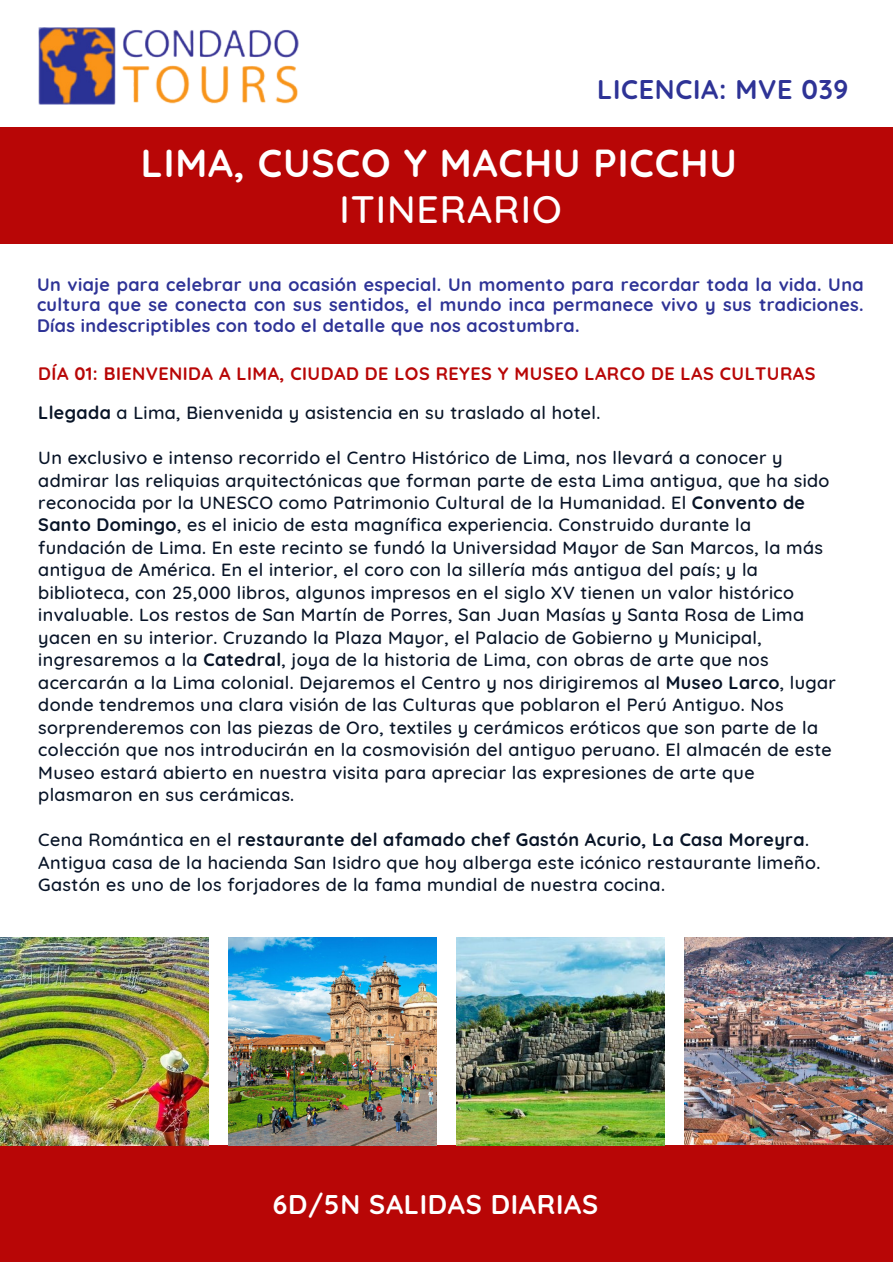
<style>
.page{position:relative;width:893px;height:1264px;background:#fff}
.page>*{position:absolute;margin:0;border:0;box-sizing:border-box;transform-origin:0 0}
.t1{font:700 39px "Quicksand";letter-spacing:.025em;color:#fff}
.t2{font:500 39px "Quicksand";letter-spacing:.025em;color:#fff}
.t3{font:700 27px "Quicksand";letter-spacing:.025em;color:#fff}
.t4{font:700 27px "Quicksand";letter-spacing:.025em;color:#2e3396}
.t5{font:500 18px/22.5px "Quicksand";letter-spacing:.02em;color:#081427}
.t6{font:700 18px/20.2px "Quicksand";letter-spacing:.02em;color:#2e3396;text-align:justify}
.t7{font:700 18px "Quicksand";letter-spacing:.025em;color:#b80606}
.s1{font-weight:700}
</style>
<div class="page">
<img style="left:38px;top:27px;width:261px;height:78px">
<div style="left:0;top:127px;width:892px;height:117px;background:#b80606"></div>
<img style="left:684px;top:937px;width:208px;height:208px">
<div style="left:0;top:1145px;width:892px;height:116px;background:#b80606"></div>
<img style="left:228px;top:937px;width:208px;height:208px">
<img style="left:0;top:937px;width:208px;height:208px">
<img style="left:456px;top:937px;width:208px;height:208px">
<p class="t4" style="left:597px;top:72px;width:252px">LICENCIA: MVE 039</p>
<p class="t1" style="left:141px;top:138px;width:597px">LIMA, CUSCO Y MACHU PICCHU</p>
<p class="t2" style="left:339px;top:184px;width:224px">ITINERARIO</p>
<p class="t6" style="left:37px;top:274px;width:828px">Un viaje para celebrar una ocasión especial. Un momento para recordar toda la vida. Una cultura que se conecta con sus sentidos, el mundo inca permanece vivo y sus tradiciones.<br>Días indescriptibles con todo el detalle que nos acostumbra.</p>
<p class="t7" style="left:38px;top:362px;width:778px">DÍA 01: BIENVENIDA A LIMA, CIUDAD DE LOS REYES Y MUSEO LARCO DE LAS CULTURAS</p>
<p class="t5" style="left:38px;top:401px;width:563px"><span class="s1">Llegada</span> a Lima, Bienvenida y asistencia en su traslado al hotel.</p>
<p class="t5" style="left:38px;top:446px;width:799px">Un exclusivo e intenso recorrido el Centro Histórico de Lima, nos llevará a conocer y admirar las reliquias arquitectónicas que forman parte de esta Lima antigua, que ha sido reconocida por la UNESCO como Patrimonio Cultural de la Humanidad. El <span class="s1">Convento de Santo Domingo</span>, es el inicio de esta magnífica experiencia. Construido durante la fundación de Lima. En este recinto se fundó la Universidad Mayor de San Marcos, la más antigua de América. En el interior, el coro con la sillería más antigua del país; y la biblioteca, con 25,000 libros, algunos impresos en el siglo XV tienen un valor histórico invaluable. Los restos de San Martín de Porres, San Juan Masías y Santa Rosa de Lima yacen en su interior. Cruzando la Plaza Mayor, el Palacio de Gobierno y Municipal, ingresaremos a la <span class="s1">Catedral</span>, joya de la historia de Lima, con obras de arte que nos acercarán a la Lima colonial. Dejaremos el Centro y nos dirigiremos al <span class="s1">Museo Larco</span>, lugar donde tendremos una clara visión de las Culturas que poblaron el Perú Antiguo. Nos sorprenderemos con las piezas de Oro, textiles y cerámicos eróticos que son parte de la colección que nos introducirán en la cosmovisión del antiguo peruano. El almacén de este Museo estará abierto en nuestra visita para apreciar las expresiones de arte que plasmaron en sus cerámicas.</p>
<p class="t5" style="left:38px;top:828px;width:783px">Cena Romántica en el <span class="s1">restaurante del afamado chef Gastón Acurio, La Casa Moreyra</span>.<br>Antigua casa de la hacienda San Isidro que hoy alberga este icónico restaurante limeño.<br>Gastón es uno de los forjadores de la fama mundial de nuestra cocina.</p>
<p class="t3" style="left:273px;top:1186px;width:327px">6D/5N SALIDAS DIARIAS</p>
</div>
